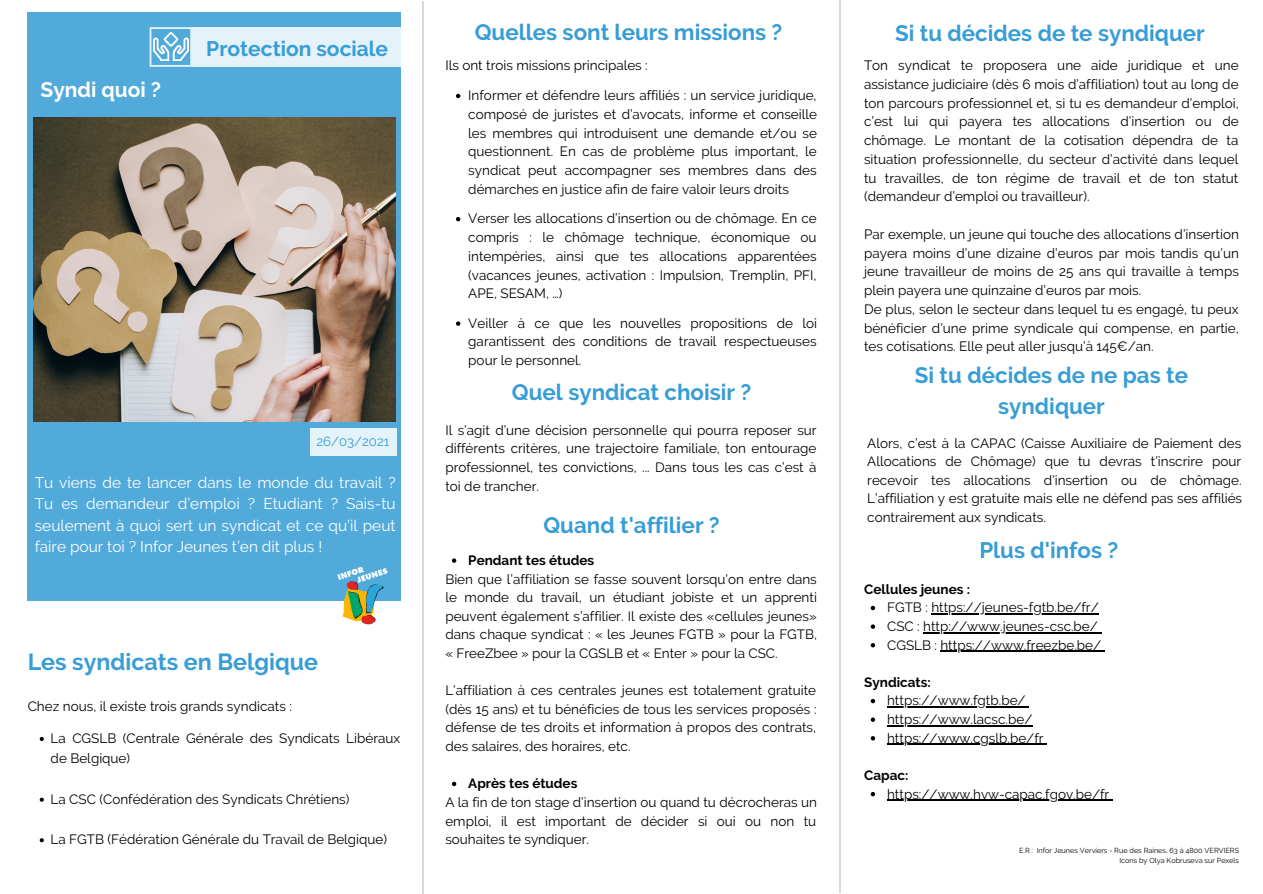
<style>
.page{position:relative;width:1263px;height:894px;background:#fff}
.page>*{position:absolute;margin:0;border:0;box-sizing:border-box;transform-origin:0 0}
.t1{font:700 23.25px "Raleway";color:#389dd6}
.t2{font:700 22.35px/31.2px "Raleway";color:#389dd6;text-align:center}
.t3{font:700 21px "Raleway";color:#389dd6}
.t4{font:700 21px "Raleway";color:#fff}
.t5{font:15.45px/21.1px "Raleway";color:#fff;text-align:justify}
.t6{font:13.5px/18.8px "Raleway";color:#000;text-align:justify}
.t7{font:700 13.5px "Raleway";color:#000}
.t8{font:13.2px "Raleway";color:#389dd6}
.t9{font:7.35px "Raleway";color:#000}
</style>
<div class="page">
<div style="left:28px;top:12px;width:373px;height:589px;background:#52aadb"></div>
<div style="left:310px;top:428px;width:86px;height:28px;background:#e4f2f9"></div>
<hr style="left:422px;top:1px;width:1px;height:892px;background:#d9d9d9">
<hr style="left:839px;top:1px;width:2px;height:891px;background:#d9d9d9">
<div style="left:192px;top:27px;width:210px;height:40px;background:#e4f2f9"></div>
<svg style="left:150px;top:27px;width:42px;height:40px"></svg>
<img style="left:153px;top:33px;width:35px;height:28px">
<img style="left:337px;top:567px;width:50px;height:58px">
<img style="left:33px;top:118px;width:363px;height:303px">
<svg style="left:456px;top:94px;width:4px;height:4px"></svg>
<svg style="left:456px;top:217px;width:4px;height:4px"></svg>
<svg style="left:456px;top:321px;width:4px;height:5px"></svg>
<svg style="left:40px;top:736px;width:4px;height:4px"></svg>
<svg style="left:40px;top:797px;width:4px;height:4px"></svg>
<svg style="left:40px;top:838px;width:4px;height:4px"></svg>
<svg style="left:871px;top:605px;width:4px;height:5px"></svg>
<hr style="left:931px;top:613px;width:168px;height:1px;background:#000">
<svg style="left:871px;top:624px;width:4px;height:4px"></svg>
<hr style="left:923px;top:632px;width:175px;height:1px;background:#000">
<svg style="left:871px;top:643px;width:4px;height:4px"></svg>
<hr style="left:940px;top:650px;width:161px;height:1px;background:#000">
<svg style="left:871px;top:698px;width:4px;height:5px"></svg>
<hr style="left:887px;top:706px;width:139px;height:1px;background:#000">
<svg style="left:871px;top:717px;width:4px;height:4px"></svg>
<hr style="left:887px;top:725px;width:145px;height:1px;background:#000">
<svg style="left:871px;top:736px;width:4px;height:4px"></svg>
<hr style="left:887px;top:743px;width:156px;height:1px;background:#000">
<svg style="left:871px;top:792px;width:4px;height:4px"></svg>
<hr style="left:887px;top:799px;width:222px;height:1px;background:#000">
<svg style="left:452px;top:558px;width:4px;height:4px"></svg>
<svg style="left:452px;top:781px;width:4px;height:4px"></svg>
<p class="t4" style="left:40px;top:77px;width:122px">Syndi quoi ?</p>
<p class="t3" style="left:206px;top:36px;width:183px">Protection sociale</p>
<p class="t2" style="left:475px;top:16px;width:309px">Quelles sont leurs missions ?</p>
<p class="t6" style="left:445px;top:56px;width:204px">Ils ont trois missions principales :</p>
<p class="t6" style="left:468px;top:86px;width:350px">Informer et défendre leurs affiliés : un service juridique, composé de juristes et d’avocats, informe et conseille les membres qui introduisent une demande et/ou se questionnent. En cas de problème plus important, le syndicat peut accompagner ses membres dans des démarches en justice afin de faire valoir leurs droits</p>
<p class="t6" style="left:468px;top:209px;width:350px">Verser les allocations d’insertion ou de chômage. En ce compris : le chômage technique, économique ou intempéries, ainsi que tes allocations apparentées (vacances jeunes, activation : Impulsion, Tremplin, PFI, APE, SESAM, …)</p>
<p class="t6" style="left:468px;top:313px;width:350px">Veiller à ce que les nouvelles propositions de loi garantissent des conditions de travail respectueuses pour le personnel.</p>
<p class="t2" style="left:512px;top:376px;width:241px">Quel syndicat choisir ?</p>
<p class="t2" style="left:895px;top:18px;width:311px">Si tu décides de te syndiquer</p>
<p class="t6" style="left:864px;top:56px;width:376px">Ton syndicat te proposera une aide juridique et une assistance judiciaire (dès 6 mois d’affiliation) tout au long de ton parcours professionnel et, si tu es demandeur d’emploi, c’est lui qui payera tes allocations d’insertion ou de chômage. Le montant de la cotisation dépendra de ta situation professionnelle, du secteur d’activité dans lequel tu travailles, de ton régime de travail et de ton statut (demandeur d’emploi ou travailleur).</p>
<p class="t6" style="left:864px;top:225px;width:376px">Par exemple, un jeune qui touche des allocations d’insertion payera moins d’une dizaine d’euros par mois tandis qu’un jeune travailleur de moins de 25 ans qui travaille à temps plein payera une quinzaine d’euros par mois.</p>
<p class="t6" style="left:864px;top:300px;width:376px">De plus, selon le secteur dans lequel tu es engagé, tu peux bénéficier d’une prime syndicale qui compense, en partie, tes cotisations. Elle peut aller jusqu’à 145€/an.</p>
<p class="t2" style="left:915px;top:359px;width:275px">Si tu décides de ne pas te syndiquer</p>
<p class="t6" style="left:445px;top:420px;width:373px">Il s’agit d’une décision personnelle qui pourra reposer sur différents critères, une trajectoire familiale, ton entourage professionnel, tes convictions, ... Dans tous les cas c’est à toi de trancher.</p>
<p class="t8" style="left:316px;top:434px;width:74px">26/03/2021</p>
<p class="t6" style="left:867px;top:433px;width:376px">Alors, c’est à la CAPAC (Caisse Auxiliaire de Paiement des Allocations de Chômage) que tu devras t’inscrire pour recevoir tes allocations d’insertion ou de chômage.<br>L’affiliation y est gratuite mais elle ne défend pas ses affiliés contrairement aux syndicats.</p>
<p class="t5" style="left:35px;top:472px;width:362px">Tu viens de te lancer dans le monde du travail ?<br>Tu es demandeur d’emploi ? Etudiant ? Sais-tu seulement à quoi sert un syndicat et ce qu’il peut faire pour toi ? Infor Jeunes t’en dit plus !</p>
<p class="t2" style="left:543px;top:509px;width:178px">Quand t'affilier ?</p>
<p class="t7" style="left:468px;top:552px;width:127px">Pendant tes études</p>
<p class="t2" style="left:979px;top:534px;width:140px">Plus d'infos ?</p>
<p class="t1" style="left:28px;top:648px;width:292px">Les syndicats en Belgique</p>
<p class="t6" style="left:28px;top:696px;width:266px">Chez nous, il existe trois grands syndicats :</p>
<p class="t6" style="left:51px;top:727px;width:351px;line-height:20.2px">La CGSLB (Centrale Générale des Syndicats Libéraux de Belgique)</p>
<p class="t6" style="left:51px;top:789px;width:300px">La CSC (Confédération des Syndicats Chrétiens)</p>
<p class="t6" style="left:51px;top:829px;width:338px">La FGTB (Fédération Générale du Travail de Belgique)</p>
<p class="t6" style="left:445px;top:569px;width:373px">Bien que l’affiliation se fasse souvent lorsqu’on entre dans le monde du travail, un étudiant jobiste et un apprenti peuvent également s’affilier. Il existe des «cellules jeunes» dans chaque syndicat : « les Jeunes FGTB » pour la FGTB, « FreeZbee » pour la CGSLB et « Enter » pour la CSC.</p>
<p class="t6" style="left:445px;top:681px;width:373px">L’affiliation à ces centrales jeunes est totalement gratuite (dès 15 ans) et tu bénéficies de tous les services proposés : défense de tes droits et information à propos des contrats, des salaires, des horaires, etc.</p>
<p class="t7" style="left:468px;top:775px;width:111px">Après tes études</p>
<p class="t6" style="left:445px;top:792px;width:373px">A la fin de ton stage d’insertion ou quand tu décrocheras un emploi, il est important de décider si oui ou non tu souhaites te syndiquer.</p>
<p class="t7" style="left:864px;top:581px;width:107px">Cellules jeunes :</p>
<p class="t6" style="left:887px;top:598px;width:213px">FGTB : https://jeunes-fgtb.be/fr/</p>
<p class="t6" style="left:887px;top:616px;width:212px">CSC : http://www.jeunes-csc.be/</p>
<p class="t6" style="left:887px;top:635px;width:216px">CGSLB : https://www.freezbe.be/</p>
<p class="t7" style="left:864px;top:674px;width:68px">Syndicats:</p>
<p class="t6" style="left:887px;top:691px;width:140px">https://www.fgtb.be/</p>
<p class="t6" style="left:887px;top:709px;width:147px">https://www.lacsc.be/</p>
<p class="t6" style="left:887px;top:728px;width:158px">https://www.cgslb.be/fr</p>
<p class="t7" style="left:864px;top:767px;width:46px">Capac:</p>
<p class="t6" style="left:887px;top:784px;width:224px">https://www.hvw-capac.fgov.be/fr</p>
<p class="t9" style="left:1019px;top:846px;width:221px">E.R : Infor Jeunes Verviers - Rue des Raines, 63 à 4800 VERVIERS</p>
<p class="t9" style="left:1119px;top:855px;width:121px">Icons by Olya Kobruseva sur Pexels</p>
</div>
